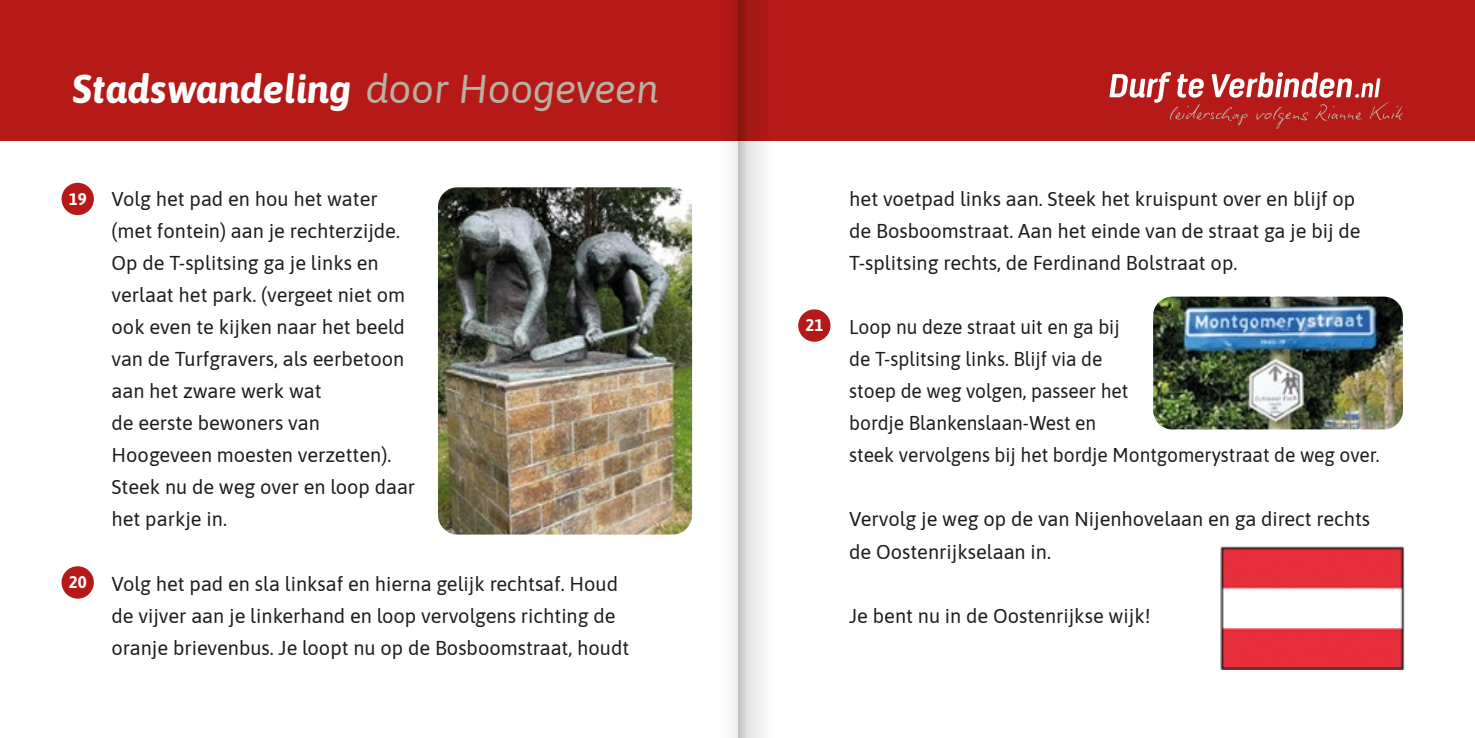
<style>
.page{position:relative;width:1475px;height:738px;background:#fff}
.page>*{position:absolute;margin:0;border:0;box-sizing:border-box;transform-origin:0 0}
.t1{font:italic 700 40px "Asap";color:#fff}
.t2{font:20px/32px "Asap";color:#1d1d1b}
.t3{font:20px/32px "Asap";color:#1d1d1b;scale:.96 1}
.t4{font:700 16.8px "Asap";color:#fff}
.s1{font-weight:400;color:#b8b0a3}
</style>
<div class="page">
<div style="left:62px;top:183px;width:32px;height:32px;background:#b51918;border-radius:50%"></div>
<div style="left:62px;top:566px;width:32px;height:32px;background:#b51918;border-radius:50%"></div>
<div style="left:798px;top:309px;width:32px;height:32px;background:#b51918;border-radius:50%"></div>
<img style="left:1153px;top:296px;width:249px;height:133px">
<img style="left:438px;top:187px;width:254px;height:347px">
<img style="left:1220px;top:546px;width:183px;height:123px">
<div style="left:0;top:0;width:1474px;height:141px;background:#b51918"></div>
<svg style="left:1109px;top:72px;width:293px;height:57px"></svg>
<img style="left:737px;top:0;width:9px;height:737px">
<h1 class="t1" style="left:72px;top:60px;width:588px">Stadswandeling <span class="s1">door Hoogeveen</span></h1>
<p class="t4" style="left:69px;top:187px;width:19px">19</p>
<p class="t4" style="left:69px;top:570px;width:19px">20</p>
<p class="t2" style="left:111px;top:182px;width:305px">Volg het pad en hou het water (met fontein) aan je rechterzijde.<br>Op de T-splitsing ga je links en verlaat het park. (vergeet niet om ook even te kijken naar het beeld van de Turfgravers, als eerbetoon aan het zware werk wat<br>de eerste bewoners van<br>Hoogeveen moesten verzetten).<br>Steek nu de weg over en loop daar het parkje in.</p>
<p class="t2" style="left:111px;top:566px;width:519px">Volg het pad en sla linksaf en hierna gelijk rechtsaf. Houd de vijver aan je linkerhand en loop vervolgens richting de oranje brievenbus. Je loopt nu op de Bosboomstraat, houdt</p>
<p class="t4" style="left:805px;top:313px;width:19px">21</p>
<p class="t2" style="left:849px;top:182px;width:512px">het voetpad links aan. Steek het kruispunt over en blijf op de Bosboomstraat. Aan het einde van de straat ga je bij de<br>T-splitsing rechts, de Ferdinand Bolstraat op.</p>
<p class="t3" style="left:849px;top:310px;width:554px">Loop nu deze straat uit en ga bij<br>de T-splitsing links. Blijf via de<br>stoep de weg volgen, passeer het<br>bordje Blankenslaan-West en<br>steek vervolgens bij het bordje Montgomerystraat de weg over.</p>
<p class="t2" style="left:849px;top:502px;width:522px">Vervolg je weg op de van Nijenhovelaan en ga direct rechts de Oostenrijkselaan in.</p>
<p class="t2" style="left:849px;top:598px;width:303px">Je bent nu in de Oostenrijkse wijk!</p>
</div>
